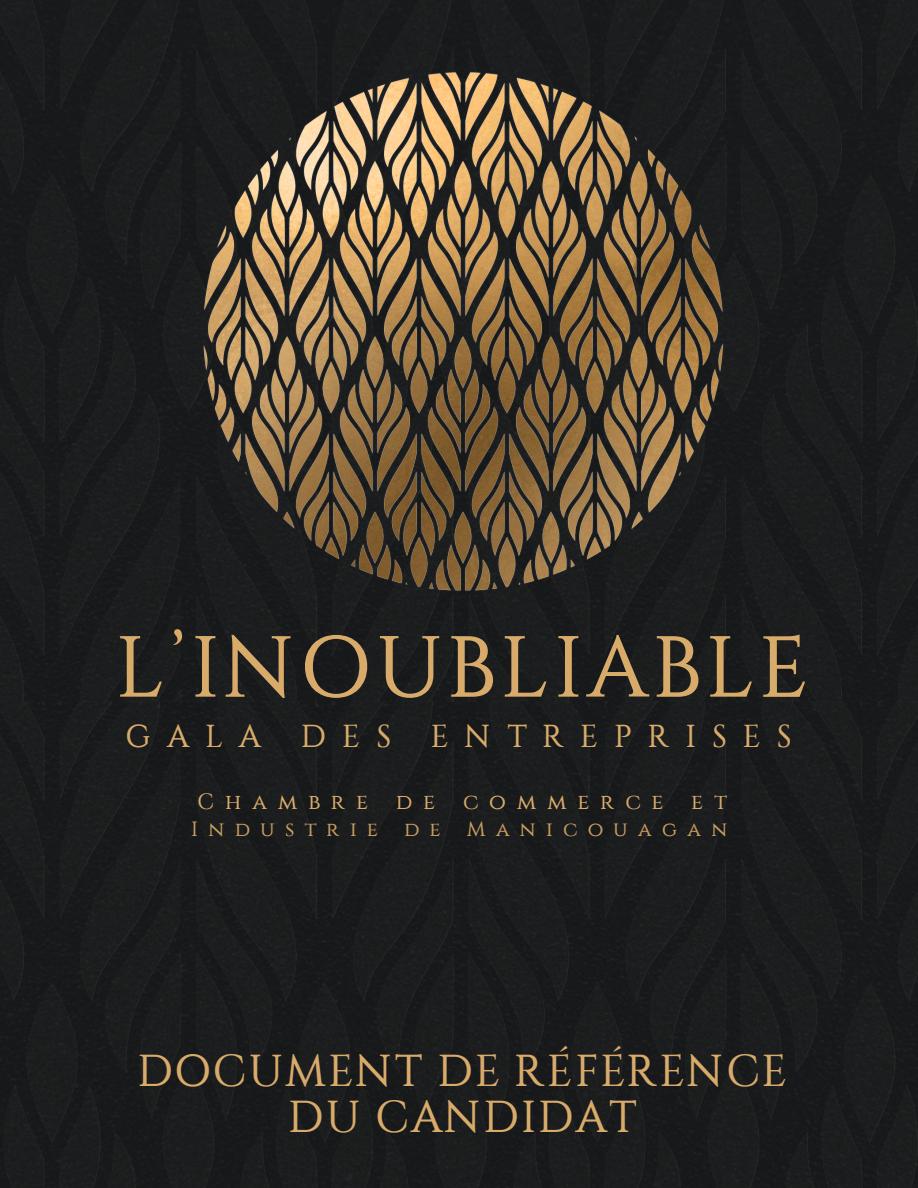
<style>
.page{position:relative;width:918px;height:1188px;background:#1a1c1d}
.page>*{position:absolute;margin:0;border:0;box-sizing:border-box;transform-origin:0 0}
.t1{font:86.55px "Constantine";letter-spacing:.05em;color:#d9ab6b}
.t2{font:44.55px/46px "Constantine";letter-spacing:.04em;color:#d9ab6b;text-align:center}
.t3{font:31.65px "Constantine";letter-spacing:.5em;color:#d9ab6b}
.t4{font:22.05px "Constantine";letter-spacing:.5em;color:#d9ab6b}
.t5{font:20.55px "Constantine";letter-spacing:.5em;color:#c79d62}
</style>
<div class="page">
<img style="left:200px;top:68px;width:526px;height:526px">
<p class="t1" style="left:116px;top:627px;width:694px">L’INOUBLIABLE</p>
<p class="t3" style="left:126px;top:721px;width:668px">GALA DES ENTREPRISES</p>
<p class="t4" style="left:197px;top:792px;width:531px">Chambre de commerce et</p>
<p class="t5" style="left:191px;top:820px;width:538px">Industrie de Manicouagan</p>
<h1 class="t2" style="left:138px;top:1050px;width:652px">DOCUMENT DE RÉFÉRENCE<br>DU CANDIDAT</h1>
</div>
